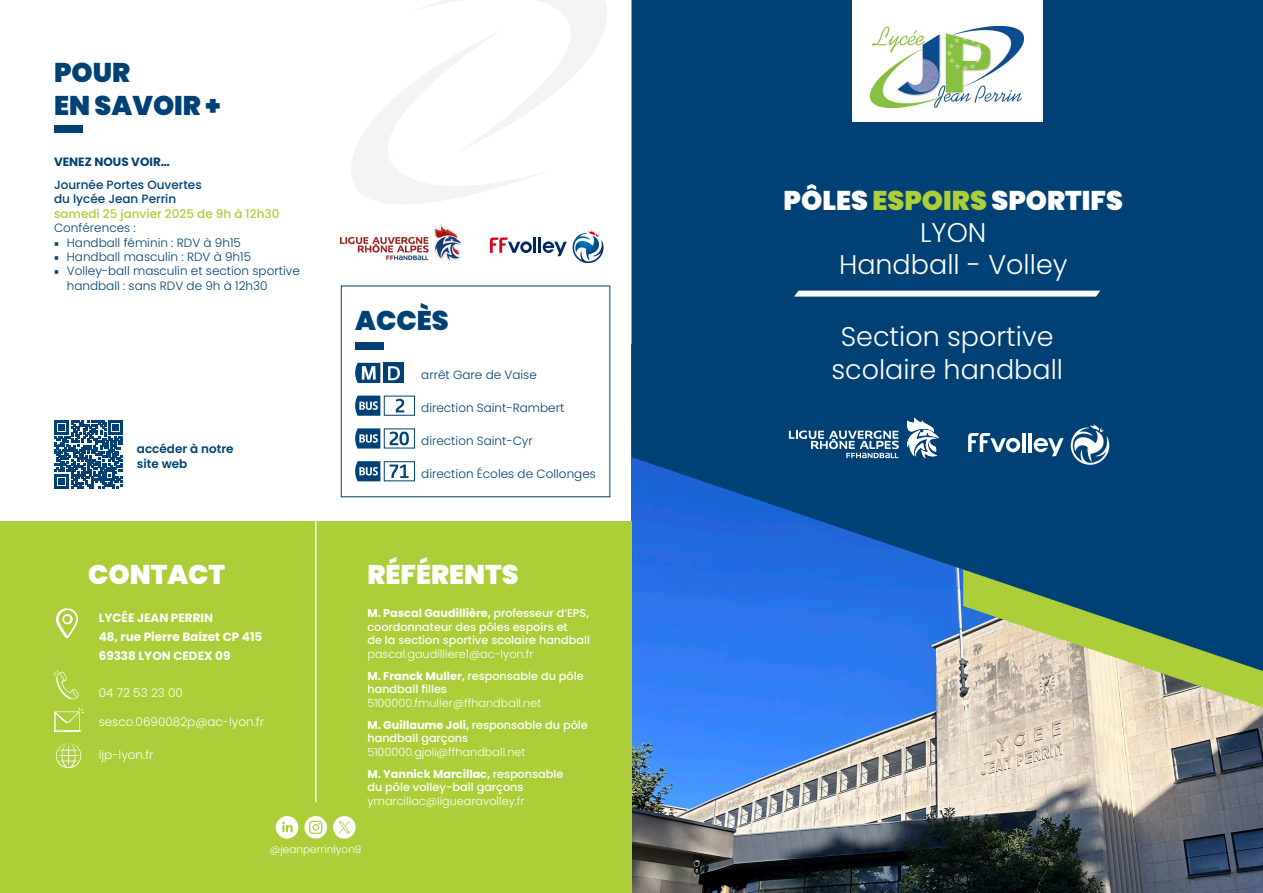
<style>
.page{position:relative;width:1263px;height:893px;background:#fff}
.page>*{position:absolute;margin:0;border:0;box-sizing:border-box;transform-origin:0 0}
.t1{font:300 27px/32.4px "Poppins";color:#fff;text-align:center}
.t2{font:900 27px/32.4px "Poppins";color:#004175}
.t3{font:900 27px "Poppins";color:#fff}
.t4{font:300 12px/14.4px "Poppins";color:#004175}
.t5{font:700 12px/18.6px "Poppins";color:#fff}
.t6{font:300 12px "Poppins";color:#fff}
.t7{font:500 12px/14.4px "Poppins";color:#004175}
.t8{font:500 12px "Poppins";color:#acce38}
.t9{font:600 12px/14.4px "Poppins";color:#004175}
.t10{font:700 12px "Poppins";color:#004175}
.t11{font:300 11.25px/22px "Poppins";color:#fff}
.t12{font:500 11.25px/13.5px "Poppins";color:#fff}
.t13{font:300 10.5px "Poppins";color:#fff}
.s1{font-family:"Minion Pro";font-weight:400}
.s2{font-weight:700}
.s3{font-weight:500}
.s4{font-weight:900}
.s5{font-weight:900;color:#acce38}
</style>
<div class="page">
<img style="left:631px;top:671px;width:632px;height:222px">
<svg style="left:963px;top:671px;width:300px;height:36px;background:#cdc99e"></svg>
<svg style="left:631px;top:0;width:632px;height:671px;background:#0d4d83"></svg>
<svg style="left:794px;top:291px;width:306px;height:6px"></svg>
<svg style="left:355px;top:461px;width:25px;height:20px"></svg>
<div style="left:384px;top:461px;width:31px;height:20px;background:#fff;border:1px solid #004175"></div>
<svg style="left:390px;top:465px;width:19px;height:13px"></svg>
<svg style="left:355px;top:428px;width:25px;height:21px"></svg>
<div style="left:384px;top:428px;width:31px;height:21px;background:#fff;border:1px solid #004175"></div>
<svg style="left:390px;top:432px;width:19px;height:13px"></svg>
<svg style="left:355px;top:396px;width:25px;height:20px"></svg>
<div style="left:384px;top:396px;width:31px;height:20px;background:#fff;border:1px solid #004175"></div>
<svg style="left:396px;top:399px;width:8px;height:13px"></svg>
<svg style="left:355px;top:363px;width:25px;height:20px"></svg>
<div style="left:383px;top:363px;width:20px;height:20px;background:#004175"></div>
<svg style="left:388px;top:366px;width:12px;height:14px"></svg>
<div style="left:355px;top:342px;width:29px;height:8px;background:#004175"></div>
<div style="left:0;top:522px;width:631px;height:371px;background:#acce38"></div>
<svg style="left:53px;top:670px;width:26px;height:30px"></svg>
<svg style="left:56px;top:608px;width:22px;height:30px"></svg>
<svg style="left:54px;top:707px;width:30px;height:25px"></svg>
<svg style="left:56px;top:743px;width:25px;height:25px"></svg>
<div style="left:54px;top:125px;width:29px;height:8px;background:#004175"></div>
<svg style="left:54px;top:420px;width:69px;height:68px"></svg>
<div style="left:852px;top:0;width:190px;height:122px;background:#fff"></div>
<img style="left:871px;top:27px;width:153px;height:80px">
<svg style="left:351px;top:0;width:256px;height:263px"></svg>
<img style="left:341px;top:225px;width:120px;height:35px">
<svg style="left:304px;top:816px;width:23px;height:23px"></svg>
<svg style="left:276px;top:816px;width:22px;height:23px"></svg>
<svg style="left:333px;top:816px;width:23px;height:23px"></svg>
<hr style="left:315px;top:446px;width:1px;height:356px;background:#fff">
<svg style="left:1071px;top:425px;width:38px;height:40px"></svg>
<hr style="left:1022px;top:433px;width:4px;height:19px;background:#fff">
<hr style="left:1028px;top:433px;width:4px;height:19px;background:#fff">
<svg style="left:1034px;top:438px;width:29px;height:18px"></svg>
<svg style="left:968px;top:433px;width:52px;height:19px"></svg>
<svg style="left:907px;top:417px;width:32px;height:41px"></svg>
<svg style="left:789px;top:431px;width:110px;height:27px;background:#4b789d"></svg>
<h1 class="t2" style="left:54px;top:57px;width:168px">POUR<br>EN SAVOIR +</h1>
<p class="t10" style="left:54px;top:155px;width:117px">VENEZ NOUS VOIR…</p>
<p class="t7" style="left:54px;top:178px;width:149px">Journée Portes Ouvertes du lycée Jean Perrin</p>
<p class="t8" style="left:54px;top:207px;width:227px">samedi 25 janvier 2025 de 9h à 12h30</p>
<p class="t4" style="left:54px;top:221px;width:83px">Conférences :</p>
<p class="t4" style="left:54px;top:235px;width:188px"><span class="s1">■</span> Handball féminin : RDV à 9h15</p>
<p class="t4" style="left:54px;top:250px;width:199px"><span class="s1">■</span> Handball masculin : RDV à 9h15</p>
<p class="t4" style="left:67px;top:264px;width:235px;text-indent:-13px"><span class="s1">■</span> Volley-ball masculin et section sportive handball : sans RDV de 9h à 12h30</p>
<p class="t9" style="left:137px;top:442px;width:98px">accéder à notre site web</p>
<h1 class="t3" style="left:88px;top:559px;width:139px">CONTACT</h1>
<p class="t5" style="left:99px;top:609px;width:165px">LYCÉE JEAN PERRIN<br>48, rue Pierre Baizet CP 415<br>69338 LYON CEDEX 09</p>
<p class="t6" style="left:99px;top:686px;width:86px">04 72 53 23 00</p>
<p class="t6" style="left:99px;top:714px;width:167px">sesco.0690082p@ac-lyon.fr</p>
<p class="t6" style="left:99px;top:747px;width:56px">ljp-lyon.fr</p>
<h1 class="t2" style="left:355px;top:304px;width:95px">ACCÈS</h1>
<p class="t4" style="left:421px;top:368px;width:117px">arrêt Gare de Vaise</p>
<p class="t4" style="left:421px;top:401px;width:145px">direction Saint-Rambert</p>
<p class="t4" style="left:421px;top:433px;width:113px">direction Saint-Cyr</p>
<p class="t4" style="left:421px;top:466px;width:176px">direction Écoles de Collonges</p>
<h1 class="t3" style="left:367px;top:559px;width:153px">RÉFÉRENTS</h1>
<p class="t12" style="left:367px;top:607px;width:224px"><span class="s2">M. Pascal Gaudillière,</span> professeur d’EPS, coordonnateur des pôles espoirs et<br>de la section sportive scolaire handball</p>
<p class="t11" style="left:367px;top:643px;width:218px">pascal.gaudilliere1@ac-lyon.fr<br><span class="s2">M. Franck Muller,</span> <span class="s3">responsable du pôle</span></p>
<p class="t12" style="left:367px;top:683px;width:81px">handball filles</p>
<p class="t11" style="left:367px;top:692px;width:222px">5100000.fmuller@ffhandball.net<br><span class="s2">M. Guillaume Joli,</span> <span class="s3">responsable du pôle</span></p>
<p class="t12" style="left:367px;top:732px;width:102px">handball garçons</p>
<p class="t11" style="left:367px;top:741px;width:197px">5100000.gjoli@ffhandball.net<br><span class="s2">M. Yannick Marcillac,</span> <span class="s3">responsable</span></p>
<p class="t12" style="left:367px;top:781px;width:158px">du pôle volley-ball garçons</p>
<p class="t11" style="left:367px;top:790px;width:159px">ymarcillac@liguearavolley.fr</p>
<p class="t13" style="left:270px;top:843px;width:93px">@jeanperrinlyon9</p>
<h1 class="t1" style="left:783px;top:184px;width:341px"><span class="s4">PÔLES</span> <span class="s5">ESPOIRS</span> <span class="s4">SPORTIFS<br></span>LYON<br>Handball - Volley</h1>
<h1 class="t1" style="left:831px;top:321px;width:233px">Section sportive scolaire handball</h1>
</div>
